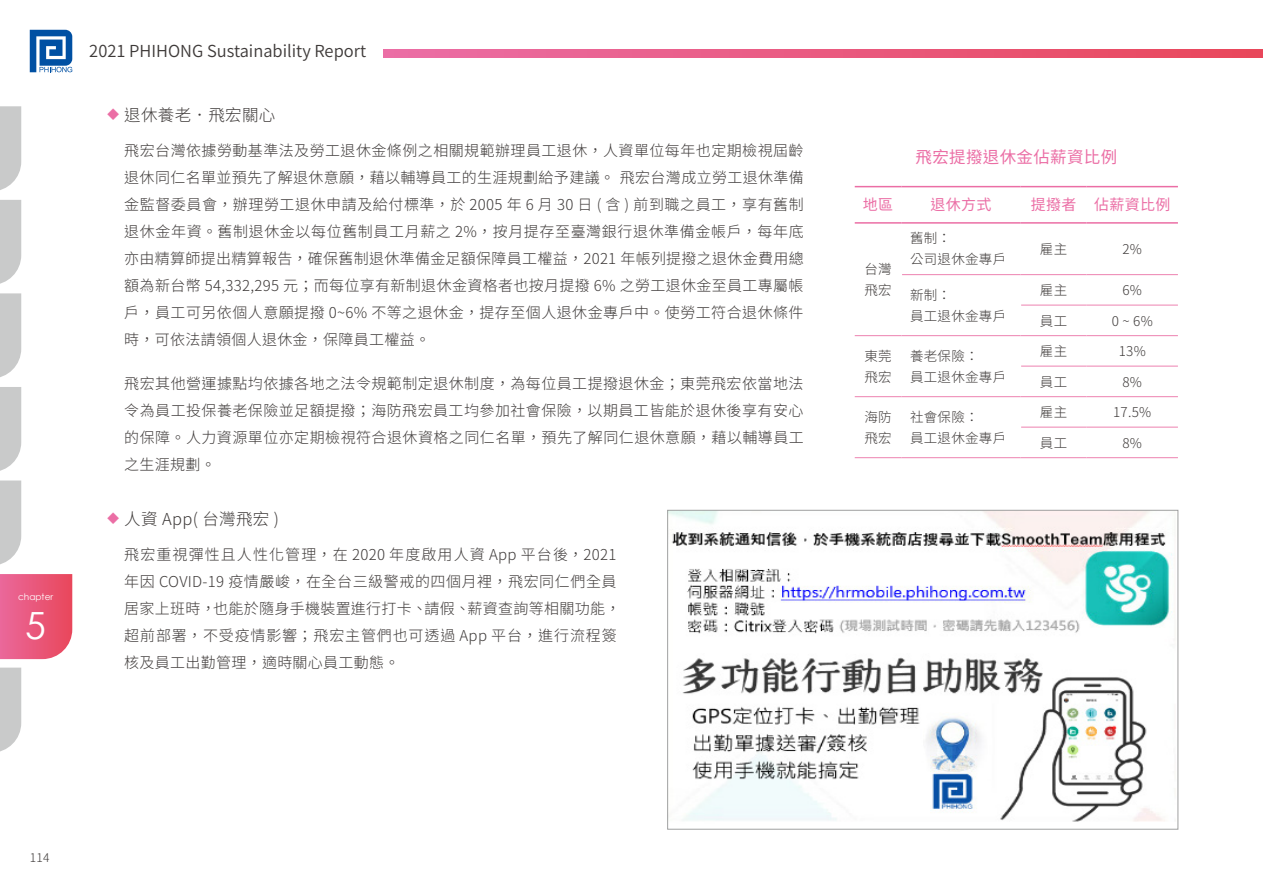
<style>
.page{position:relative;width:1263px;height:893px;background:#fff}
.page>*{position:absolute;margin:0;border:0;box-sizing:border-box;transform-origin:0 0}
.t1{font:37.5px "Century Gothic";color:#fff}
.t2{font:600 16.5px "Noto Sans CJ Ktc";color:#3e3a39}
.t3{font:300 16.5px "Noto Sans CJ Ktc";letter-spacing:.02em;color:#3e3a39}
.t4{font:16.5px "Noto Sans CJ Ktc";letter-spacing:.02em;color:#eb6ea5}
.t5{font:300 15px/27px "Noto Sans CJ Ktc";letter-spacing:.03em;color:#3e3a39;text-align:justify}
.t6{font:15px "Noto Sans CJ Ktc";letter-spacing:.02em;color:#eb6ea5}
.t7{font:300 13.5px/21px "Noto Sans CJ Ktc";letter-spacing:.02em;color:#3e3a39}
.t8{font:300 12px "Noto Sans CJ Ktc";color:#3e3a39}
.t9{font:9px "Century Gothic";color:#fff}
.s1{color:#eb6ea5}
</style>
<div class="page">
<hr style="left:855px;top:186px;width:46px;height:1px;background:#eb6ea5">
<hr style="left:901px;top:186px;width:119px;height:1px;background:#eb6ea5">
<hr style="left:1020px;top:186px;width:66px;height:1px;background:#eb6ea5">
<hr style="left:1086px;top:186px;width:92px;height:1px;background:#eb6ea5">
<hr style="left:855px;top:222px;width:46px;height:2px;background:#eb6ea5">
<hr style="left:901px;top:222px;width:119px;height:2px;background:#eb6ea5">
<hr style="left:1020px;top:222px;width:66px;height:2px;background:#eb6ea5">
<hr style="left:1086px;top:222px;width:92px;height:2px;background:#eb6ea5">
<hr style="left:902px;top:274px;width:118px;height:1px;background:#ef90b9">
<hr style="left:1020px;top:274px;width:66px;height:1px;background:#ef90b9">
<hr style="left:1086px;top:274px;width:92px;height:1px;background:#ef90b9">
<hr style="left:1021px;top:305px;width:65px;height:1px;background:#ef90b9">
<hr style="left:1086px;top:305px;width:92px;height:1px;background:#ef90b9">
<hr style="left:855px;top:335px;width:46px;height:1px;background:#ef90b9">
<hr style="left:901px;top:335px;width:119px;height:1px;background:#ef90b9">
<hr style="left:1020px;top:335px;width:66px;height:1px;background:#ef90b9">
<hr style="left:1086px;top:335px;width:92px;height:1px;background:#ef90b9">
<hr style="left:1021px;top:366px;width:65px;height:1px;background:#ef90b9">
<hr style="left:1086px;top:366px;width:92px;height:1px;background:#ef90b9">
<hr style="left:855px;top:396px;width:46px;height:1px;background:#ef90b9">
<hr style="left:901px;top:396px;width:119px;height:1px;background:#ef90b9">
<hr style="left:1020px;top:396px;width:66px;height:1px;background:#ef90b9">
<hr style="left:1086px;top:396px;width:92px;height:1px;background:#ef90b9">
<hr style="left:1021px;top:427px;width:65px;height:1px;background:#ef90b9">
<hr style="left:1086px;top:427px;width:92px;height:1px;background:#ef90b9">
<hr style="left:855px;top:457px;width:46px;height:1px;background:#ef90b9">
<hr style="left:901px;top:457px;width:119px;height:1px;background:#ef90b9">
<hr style="left:1020px;top:457px;width:66px;height:1px;background:#ef90b9">
<hr style="left:1086px;top:457px;width:92px;height:1px;background:#ef90b9">
<img style="left:669px;top:512px;width:506px;height:310px">
<div style="left:667px;top:510px;width:511px;height:319px;border:1px solid #9fa0a0"></div>
<svg style="left:0;top:574px;width:72px;height:85px;background:#ea5c7f"></svg>
<svg style="left:30px;top:30px;width:42px;height:42px"></svg>
<svg style="left:383px;top:49px;width:880px;height:9px;background:#e95a80"></svg>
<svg style="left:0;top:200px;width:21px;height:84px;background:#cdcece"></svg>
<svg style="left:0;top:106px;width:21px;height:84px;background:#cdcece"></svg>
<svg style="left:0;top:293px;width:21px;height:84px;background:#cdcece"></svg>
<svg style="left:0;top:387px;width:21px;height:84px;background:#cdcece"></svg>
<svg style="left:0;top:480px;width:21px;height:85px;background:#cecfcf"></svg>
<svg style="left:0;top:668px;width:21px;height:84px;background:#cecfcf"></svg>
<p class="t9" style="left:18px;top:590px;width:37px">chapter</p>
<h1 class="t1" style="left:25px;top:599px;width:22px">5</h1>
<p class="t2" style="left:89px;top:42px;width:278px">2021 PHIHONG Sustainability Report</p>
<p class="t3" style="left:106px;top:105px;width:171px"><span class="s1">◆</span> 退休養老．飛宏關心</p>
<p class="t5" style="left:124px;top:138px;width:681px">飛宏台灣依據勞動基準法及勞工退休金條例之相關規範辦理員工退休，人資單位每年也定期檢視屆齡退休同仁名單並預先了解退休意願，藉以輔導員工的生涯規劃給予建議。飛宏台灣成立勞工退休準備金監督委員會，辦理勞工退休申請及給付標準，於 2005 年 6 月 30 日 ( 含 ) 前到職之員工，享有舊制退休金年資。舊制退休金以每位舊制員工月薪之 2%，按月提存至臺灣銀行退休準備金帳戶，每年底亦由精算師提出精算報告，確保舊制退休準備金足額保障員工權益，2021 年帳列提撥之退休金費用總額為新台幣 54,332,295 元；而每位享有新制退休金資格者也按月提撥 6% 之勞工退休金至員工專屬帳戶，員工可另依個人意願提撥 0~6% 不等之退休金，提存至個人退休金專戶中。使勞工符合退休條件時，可依法請領個人退休金，保障員工權益。</p>
<p class="t5" style="left:124px;top:371px;width:681px">飛宏其他營運據點均依據各地之法令規範制定退休制度，為每位員工提撥退休金；東莞飛宏依當地法令為員工投保養老保險並足額提撥；海防飛宏員工均參加社會保險，以期員工皆能於退休後享有安心的保障。人力資源單位亦定期檢視符合退休資格之同仁名單，預先了解同仁退休意願，藉以輔導員工之生涯規劃。</p>
<p class="t3" style="left:106px;top:509px;width:174px"><span class="s1">◆</span> 人資 App( 台灣飛宏 )</p>
<p class="t5" style="left:124px;top:542px;width:497px;text-align:left">飛宏重視彈性且人性化管理，在 2020 年度啟用人資 App 平台後，2021年因 COVID-19 疫情嚴峻，在全台三級警戒的四個月裡，飛宏同仁們全員居家上班時，也能於隨身手機裝置進行打卡、請假、薪資查詢等相關功能，超前部署，不受疫情影響；飛宏主管們也可透過 App 平台，進行流程簽核及員工出勤管理，適時關心員工動態。</p>
<p class="t4" style="left:915px;top:147px;width:203px">飛宏提撥退休金佔薪資比例</p>
<p class="t6" style="left:863px;top:196px;width:32px">地區</p>
<p class="t6" style="left:931px;top:196px;width:62px">退休方式</p>
<p class="t6" style="left:1031px;top:196px;width:141px">提撥者 佔薪資比例</p>
<p class="t7" style="left:864px;top:259px;width:29px">台灣飛宏</p>
<p class="t7" style="left:910px;top:228px;width:98px">舊制：<br>公司退休金專戶</p>
<p class="t7" style="left:1040px;top:239px;width:29px">雇主</p>
<p class="t7" style="left:1122px;top:239px;width:21px">2%</p>
<p class="t7" style="left:910px;top:285px;width:98px">新制：<br>員工退休金專戶</p>
<p class="t7" style="left:1040px;top:280px;width:29px">雇主</p>
<p class="t7" style="left:1122px;top:280px;width:21px">6%</p>
<p class="t7" style="left:1040px;top:310px;width:29px">員工</p>
<p class="t7" style="left:1112px;top:310px;width:43px">0 ~ 6%</p>
<p class="t7" style="left:864px;top:346px;width:29px">東莞飛宏</p>
<p class="t7" style="left:910px;top:346px;width:98px">養老保險：<br>員工退休金專戶</p>
<p class="t7" style="left:1040px;top:341px;width:29px">雇主</p>
<p class="t7" style="left:1119px;top:341px;width:29px">13%</p>
<p class="t7" style="left:1040px;top:371px;width:29px">員工</p>
<p class="t7" style="left:1122px;top:371px;width:21px">8%</p>
<p class="t7" style="left:864px;top:407px;width:29px">海防飛宏</p>
<p class="t7" style="left:910px;top:407px;width:98px">社會保險：<br>員工退休金專戶</p>
<p class="t7" style="left:1040px;top:402px;width:29px">雇主</p>
<p class="t7" style="left:1113px;top:402px;width:40px">17.5%</p>
<p class="t7" style="left:1040px;top:432px;width:29px">員工</p>
<p class="t7" style="left:1122px;top:432px;width:21px">8%</p>
<p class="t8" style="left:30px;top:851px;width:21px">114</p>
</div>
